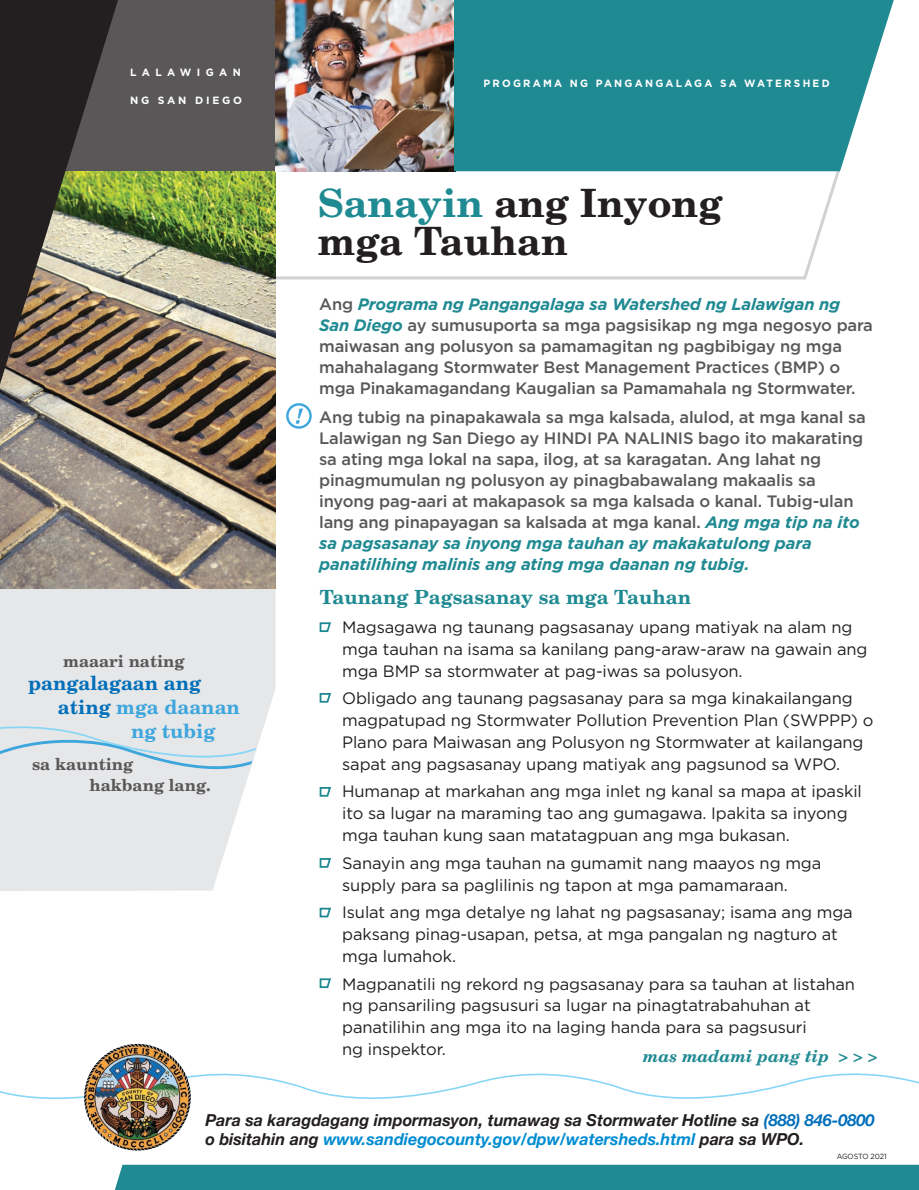
<style>
.page{position:relative;width:919px;height:1190px;background:#fff}
.page>*{position:absolute;margin:0;border:0;box-sizing:border-box;transform-origin:0 0}
.t1{font:700 39px/37.5px "New Century Schlbk";color:#231f20}
.t2{font:700 19.5px "New Century Schlbk";color:#208a92}
.t3{font:700 19.5px "New Century Schlbk";color:#3da6dd}
.t4{font:700 19.5px "New Century Schlbk";color:#006fb9}
.t5{font:16.5px/21.8px "Gotham";letter-spacing:-.005em;color:#231f20}
.t6{font:500 16.5px/21px "Gotham";letter-spacing:-.01em;color:#5a5758}
.t7{font:italic 700 16.5px/19.5px "Helvetica Neue";color:#231f20}
.t8{font:700 16.5px "New Century Schlbk";color:#5a5758}
.t9{font:italic 700 16.5px "New Century Schlbk";color:#208a92}
.t10{font:700 10.5px "Gotham";letter-spacing:.22em;color:#fff}
.t11{font:700 10.5px "Gotham";letter-spacing:.26em;color:#fff}
.t12{font:700 10.5px "Gotham";letter-spacing:.53em;color:#fff}
.t13{font:7.5px "Gotham";color:#231f20}
.s1{color:#006fb9}
.s2{color:#208a92}
.s3{font-weight:700;font-style:italic;color:#208a92}
.s4{color:#008cd2}
</style>
<div class="page">
<svg style="left:275px;top:171px;width:565px;height:110px"></svg>
<svg style="left:0;top:564px;width:276px;height:327px;background:#e7e8ea"></svg>
<div style="left:122px;top:0;width:153px;height:171px;background:#5a5758"></div>
<img style="left:0;top:171px;width:275px;height:417px">
<img style="left:275px;top:0;width:179px;height:171px">
<div style="left:454px;top:0;width:440px;height:171px;background:#208a92"></div>
<img style="left:0;top:0;width:122px;height:436px">
<svg style="left:319px;top:693px;width:12px;height:10px"></svg>
<svg style="left:319px;top:622px;width:12px;height:10px"></svg>
<svg style="left:319px;top:858px;width:12px;height:10px"></svg>
<svg style="left:319px;top:787px;width:12px;height:10px"></svg>
<svg style="left:319px;top:978px;width:12px;height:10px"></svg>
<svg style="left:319px;top:907px;width:12px;height:11px"></svg>
<svg style="left:286px;top:403px;width:26px;height:26px"></svg>
<div style="left:115px;top:1164px;width:804px;height:25px;background:#208a92"></div>
<svg style="left:0;top:1073px;width:919px;height:37px"></svg>
<img style="left:84px;top:1043px;width:107px;height:107px;border-radius:53px">
<svg style="left:0;top:720px;width:274px;height:61px;background:#dde5ea"></svg>
<p class="t12" style="left:130px;top:67px;width:112px">LALAWIGAN</p>
<p class="t11" style="left:130px;top:95px;width:113px">NG SAN DIEGO</p>
<p class="t8" style="left:63px;top:650px;width:123px">maaari nating</p>
<p class="t4" style="left:28px;top:670px;width:174px">pangalagaan ang</p>
<p class="t3" style="left:58px;top:694px;width:183px"><span class="s1">ating</span> mga daanan</p>
<p class="t3" style="left:131px;top:718px;width:86px">ng tubig</p>
<p class="t8" style="left:32px;top:753px;width:103px">sa kaunting</p>
<p class="t8" style="left:90px;top:774px;width:123px">hakbang lang.</p>
<p class="t10" style="left:483px;top:77px;width:348px">PROGRAMA NG PANGANGALAGA SA WATERSHED</p>
<h1 class="t1" style="left:318px;top:183px;width:406px"><span class="s2">Sanayin</span> ang Inyong mga Tauhan</h1>
<p class="t6" style="left:319px;top:294px;width:555px">Ang <span class="s3">Programa ng Pangangalaga sa Watershed ng Lalawigan ng San Diego</span> ay sumusuporta sa mga pagsisikap ng mga negosyo para maiwasan ang polusyon sa pamamagitan ng pagbibigay ng mga mahahalagang Stormwater Best Management Practices (BMP) o mga Pinakamagandang Kaugalian sa Pamamahala ng Stormwater.</p>
<p class="t6" style="left:319px;top:406px;width:548px">Ang tubig na pinapakawala sa mga kalsada, alulod, at mga kanal sa Lalawigan ng San Diego ay HINDI PA NALINIS bago ito makarating sa ating mga lokal na sapa, ilog, at sa karagatan. Ang lahat ng pinagmumulan ng polusyon ay pinagbabawalang makaalis sa inyong pag-aari at makapasok sa mga kalsada o kanal. Tubig-ulan lang ang pinapayagan sa kalsada at mga kanal. <span class="s3">Ang mga tip na ito sa pagsasanay sa inyong mga tauhan ay makakatulong para panatilihing malinis ang ating mga daanan ng tubig.</span></p>
<p class="t2" style="left:320px;top:584px;width:373px">Taunang Pagsasanay sa mga Tauhan</p>
<p class="t5" style="left:342px;top:616px;width:527px">Magsagawa ng taunang pagsasanay upang matiyak na alam ng mga tauhan na isama sa kanilang pang-araw-araw na gawain ang mga BMP sa stormwater at pag-iwas sa polusyon.</p>
<p class="t5" style="left:342px;top:687px;width:533px">Obligado ang taunang pagsasanay para sa mga kinakailangang magpatupad ng Stormwater Pollution Prevention Plan (SWPPP) o Plano para Maiwasan ang Polusyon ng Stormwater at kailangang sapat ang pagsasanay upang matiyak ang pagsunod sa WPO.</p>
<p class="t5" style="left:342px;top:780px;width:521px">Humanap at markahan ang mga inlet ng kanal sa mapa at ipaskil ito sa lugar na maraming tao ang gumagawa. Ipakita sa inyong mga tauhan kung saan matatagpuan ang mga bukasan.</p>
<p class="t5" style="left:342px;top:851px;width:481px">Sanayin ang mga tauhan na gumamit nang maayos ng mga supply para sa paglilinis ng tapon at mga pamamaraan.</p>
<p class="t5" style="left:342px;top:901px;width:512px">Isulat ang mga detalye ng lahat ng pagsasanay; isama ang mga paksang pinag-usapan, petsa, at mga pangalan ng nagturo at mga lumahok.</p>
<p class="t5" style="left:342px;top:972px;width:514px">Magpanatili ng rekord ng pagsasanay para sa tauhan at listahan ng pansariling pagsusuri sa lugar na pinagtatrabahuhan at panatilihin ang mga ito na laging handa para sa pagsusuri<br>ng inspektor.</p>
<p class="t9" style="left:643px;top:1045px;width:237px">mas madami pang tip &gt; &gt; &gt;</p>
<p class="t7" style="left:205px;top:1110px;width:671px">Para sa karagdagang impormasyon, tumawag sa Stormwater Hotline sa <span class="s1">(888) 846-0800 </span>o bisitahin ang <span class="s4">www.sandiegocounty.gov/dpw/watersheds.html</span> para sa WPO.</p>
<p class="t13" style="left:837px;top:1152px;width:52px">AGOSTO 2021</p>
</div>
